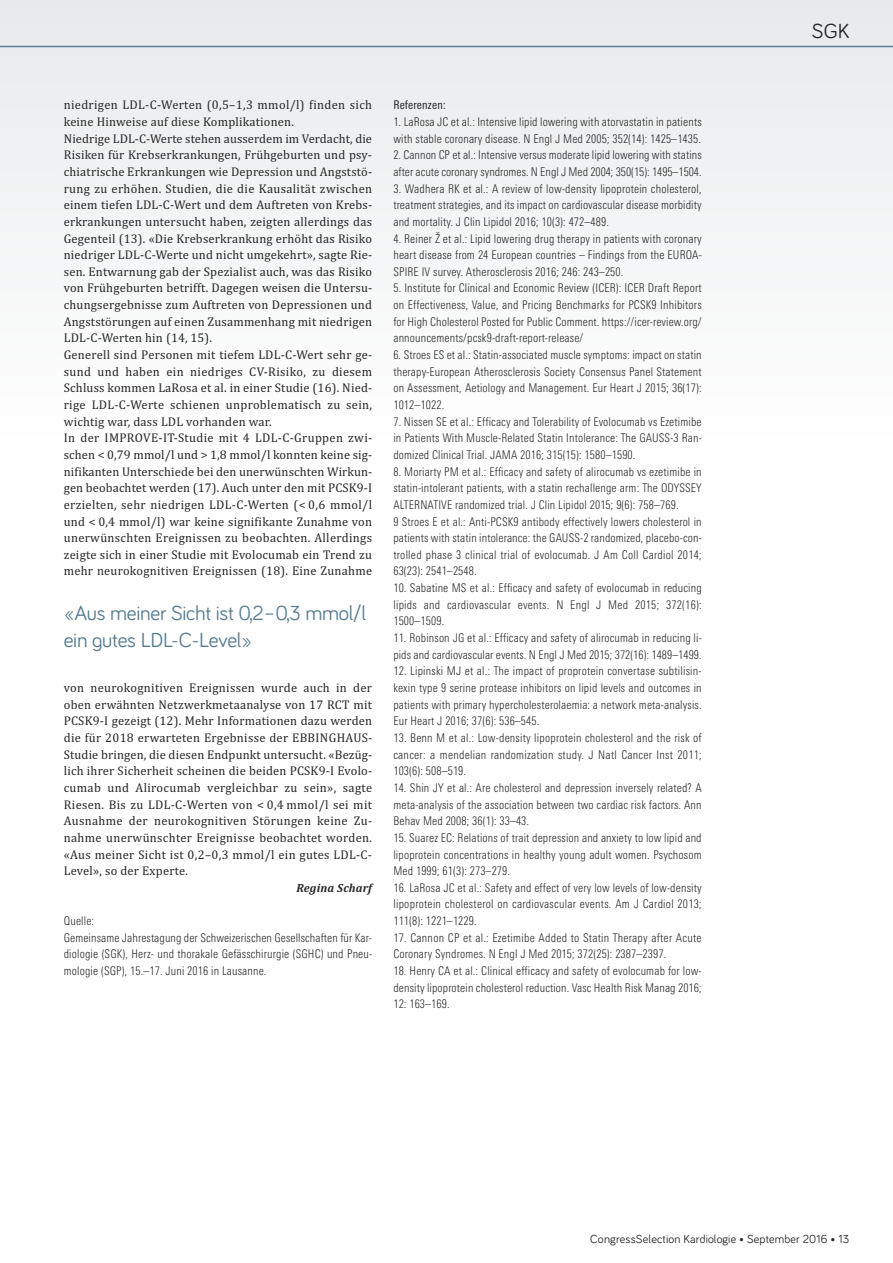
<style>
.page{position:relative;width:893px;height:1263px;background:#fff}
.page>*{position:absolute;margin:0;border:0;box-sizing:border-box;transform-origin:0 0}
.t1{font:21px/27px "Bariol";letter-spacing:-.01em;color:#567b92}
.t2{font:21px "Bariol";color:#272627}
.t3{font:12.75px/16.6px "Cambria";letter-spacing:.015em;color:#272627}
.t4{font:300 condensed 12px/16.6px "Linotype Univers";letter-spacing:.01em;color:#272627;text-align:justify}
.t5{font:12px "Bariol";letter-spacing:.01em;color:#272627}
.t6{font:italic 700 12px "Cambria";letter-spacing:.015em;color:#272627}
.t7{font:condensed 12px "Linotype Univers";letter-spacing:.015em;color:#272627}
</style>
<div class="page">
<div style="left:0;top:0;width:893px;height:442px;background:#f3f4f5"></div>
<hr style="left:0;top:46px;width:893px;height:1px;background:#567b92">
<p class="t3" style="left:64px;top:97px;width:310px">niedrigen LDL-C-Werten (0,5–1,3 mmol/l) finden sich keine Hinweise auf diese Komplikationen.<br>Niedrige LDL-C-Werte stehen ausserdem im Verdacht, die Risiken für Krebserkrankungen, Frühgeburten und psy&shy;chiatrische Erkrankungen wie Depression und Angststö&shy;rung zu erhöhen. Studien, die die Kausalität zwischen einem tiefen LDL-C-Wert und dem Auftreten von Krebs&shy;erkrankungen untersucht haben, zeigten allerdings das Gegenteil (13). «Die Krebserkrankung erhöht das Risiko niedriger LDL-C-Werte und nicht umgekehrt», sagte Rie&shy;sen. Entwarnung gab der Spezialist auch, was das Risiko von Frühgeburten betrifft. Dagegen weisen die Untersu&shy;chungsergebnisse zum Auftreten von Depressionen und Angststörungen auf einen Zusammenhang mit niedrigen LDL-C-Werten hin (14, 15).<br>Generell sind Personen mit tiefem LDL-C-Wert sehr ge&shy;sund und haben ein niedriges CV-Risiko, zu diesem Schluss kommen LaRosa et al. in einer Studie (16). Nied&shy;rige LDL-C-Werte schienen unproblematisch zu sein, wichtig war, dass LDL vorhanden war.<br>In der IMPROVE-IT-Studie mit 4 LDL-C-Gruppen zwi&shy;schen &lt; 0,79 mmol/l und &gt; 1,8 mmol/l konnten keine sig&shy;nifikanten Unterschiede bei den unerwünschten Wirkun&shy;gen beobachtet werden (17). Auch unter den mit PCSK9-I erzielten, sehr niedrigen LDL-C-Werten (&lt; 0,6 mmol/l und &lt; 0,4 mmol/l) war keine signifikante Zunahme von unerwünschten Ereignissen zu beobachten. Allerdings zeigte sich in einer Studie mit Evolocumab ein Trend zu mehr neurokognitiven Ereignissen (18). Eine Zunahme</p>
<h1 class="t1" style="left:64px;top:602px;width:304px">«Aus meiner Sicht ist 0,2–0,3 mmol/l ein gutes LDL-C-Level»</h1>
<p class="t3" style="left:64px;top:679px;width:310px;text-align:justify">von neurokognitiven Ereignissen wurde auch in der oben erwähnten Netzwerkmetaanalyse von 17 RCT mit PCSK9-I gezeigt (12). Mehr Informationen dazu werden die für 2018 erwarteten Ergebnisse der EBBINGHAUS-Studie bringen, die diesen Endpunkt untersucht. «Bezüg&shy;lich ihrer Sicherheit scheinen die beiden PCSK9-I Evolo&shy;cumab und Alirocumab vergleichbar zu sein», sagte Riesen. Bis zu LDL-C-Werten von &lt; 0,4 mmol/l sei mit Ausnahme der neurokognitiven Störungen keine Zu&shy;nahme unerwünschter Ereignisse beobachtet worden. «Aus meiner Sicht ist 0,2–0,3 mmol/l ein gutes LDL-C-Level», so der Experte.</p>
<p class="t6" style="left:296px;top:881px;width:77px">Regina Scharf</p>
<p class="t4" style="left:64px;top:914px;width:310px;text-align:left">Quelle:<br>Gemeinsame Jahrestagung der Schweizerischen Gesellschaften für Kar&shy;diologie (SGK), Herz- und thorakale Gefässchirurgie (SGHC) und Pneu&shy;mologie (SGP), 15.–17. Juni 2016 in Lausanne.</p>
<p class="t7" style="left:393px;top:101px;width:54px">Referenzen:</p>
<p class="t4" style="left:393px;top:115px;width:310px">1. LaRosa JC et al.: Intensive lipid lowering with atorvastatin in patients with stable coronary disease. N Engl J Med 2005; 352(14): 1425–1435.</p>
<p class="t4" style="left:393px;top:148px;width:310px">2. Cannon CP et al.: Intensive versus moderate lipid lowering with statins after acute coronary syndromes. N Engl J Med 2004; 350(15): 1495–1504.</p>
<p class="t4" style="left:393px;top:181px;width:310px">3. Wadhera RK et al.: A review of low-density lipoprotein cholesterol, treatment strategies, and its impact on cardiovascular disease morbidity and mortality. J Clin Lipidol 2016; 10(3): 472–489.</p>
<p class="t4" style="left:393px;top:231px;width:310px">4. Reiner Ž et al.: Lipid lowering drug therapy in patients with coronary heart disease from 24 European countries – Findings from the EUROA-SPIRE IV survey. Atherosclerosis 2016; 246: 243–250.</p>
<p class="t4" style="left:393px;top:281px;width:310px">5. Institute for Clinical and Economic Review (ICER): ICER Draft Report on Effectiveness, Value, and Pricing Benchmarks for PCSK9 Inhibitors for High Cholesterol Posted for Public Comment. https://icer-review.org/ announcements/pcsk9-draft-report-release/</p>
<p class="t4" style="left:393px;top:348px;width:310px">6. Stroes ES et al.: Statin-associated muscle symptoms: impact on statin therapy-European Atherosclerosis Society Consensus Panel Statement on Assessment, Aetiology and Management. Eur Heart J 2015; 36(17):<br>1012–1022.</p>
<p class="t4" style="left:393px;top:414px;width:310px">7. Nissen SE et al.: Efficacy and Tolerability of Evolocumab vs Ezetimibe in Patients With Muscle-Related Statin Intolerance: The GAUSS-3 Ran&shy;domized Clinical Trial. JAMA 2016; 315(15): 1580–1590.</p>
<p class="t4" style="left:393px;top:464px;width:310px;text-align:left">8. Moriarty PM et al.: Efficacy and safety of alirocumab vs ezetimibe in statin-intolerant patients, with a statin rechallenge arm: The ODYSSEY ALTERNATIVE randomized trial. J Clin Lipidol 2015; 9(6): 758–769.<br>9 Stroes E et al.: Anti-PCSK9 antibody effectively lowers cholesterol in patients with statin intolerance: the GAUSS-2 randomized, placebo-con&shy;trolled phase 3 clinical trial of evolocumab. J Am Coll Cardiol 2014; 63(23): 2541–2548.</p>
<p class="t4" style="left:393px;top:581px;width:310px">10. Sabatine MS et al.: Efficacy and safety of evolocumab in reducing lipids and cardiovascular events. N Engl J Med 2015; 372(16):<br>1500–1509.</p>
<p class="t4" style="left:393px;top:631px;width:310px">11. Robinson JG et al.: Efficacy and safety of alirocumab in reducing li&shy;pids and cardiovascular events. N Engl J Med 2015; 372(16): 1489–1499.</p>
<p class="t4" style="left:393px;top:664px;width:310px">12. Lipinski MJ et al.: The impact of proprotein convertase subtilisin&shy;kexin type 9 serine protease inhibitors on lipid levels and outcomes in patients with primary hypercholesterolaemia: a network meta-analysis.<br>Eur Heart J 2016; 37(6): 536–545.</p>
<p class="t4" style="left:393px;top:730px;width:310px">13. Benn M et al.: Low-density lipoprotein cholesterol and the risk of cancer: a mendelian randomization study. J Natl Cancer Inst 2011; 103(6): 508–519.</p>
<p class="t4" style="left:393px;top:780px;width:310px">14. Shin JY et al.: Are cholesterol and depression inversely related? A meta-analysis of the association between two cardiac risk factors. Ann Behav Med 2008; 36(1): 33–43.</p>
<p class="t4" style="left:393px;top:830px;width:310px">15. Suarez EC: Relations of trait depression and anxiety to low lipid and lipoprotein concentrations in healthy young adult women. Psychosom Med 1999; 61(3): 273–279.</p>
<p class="t4" style="left:393px;top:880px;width:310px">16. LaRosa JC et al.: Safety and effect of very low levels of low-density lipoprotein cholesterol on cardiovascular events. Am J Cardiol 2013; 111(8): 1221–1229.</p>
<p class="t4" style="left:393px;top:930px;width:310px">17. Cannon CP et al.: Ezetimibe Added to Statin Therapy after Acute<br>Coronary Syndromes. N Engl J Med 2015; 372(25): 2387–2397.</p>
<p class="t4" style="left:393px;top:963px;width:310px">18. Henry CA et al.: Clinical efficacy and safety of evolocumab for low&shy;density lipoprotein cholesterol reduction. Vasc Health Risk Manag 2016; 12: 163–169.</p>
<h1 class="t2" style="left:812px;top:24px;width:39px">SGK</h1>
<p class="t5" style="left:590px;top:1234px;width:261px">CongressSelection Kardiologie • September 2016 • 13</p>
</div>
